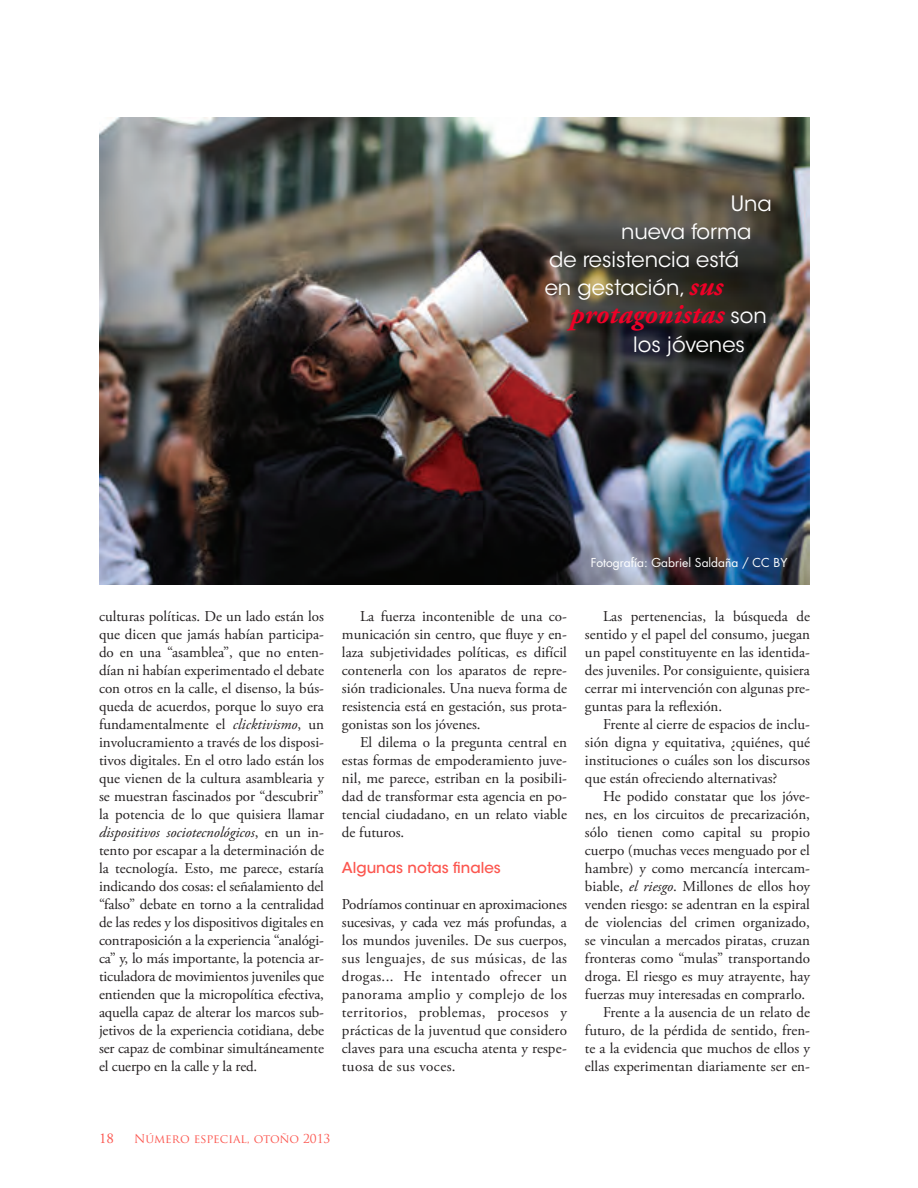
<style>
.page{position:relative;width:918px;height:1188px;background:#fff}
.page>*{position:absolute;margin:0;border:0;box-sizing:border-box;transform-origin:0 0}
.Resalte{font:italic 700 28.5px "Adobe Garamond Pro";color:#ef0027}
.Resalte-2{font:21px "ITC Avant Garde Std";color:#fff}
.Texto{font:15px/18px "Adobe Garamond Pro";color:#231f20;text-align:justify}
.Subtítulos{font:500 15px "ITC Avant Garde Std";color:#fc564f}
.t1{font:15px "Adobe Garamond Pro";color:#fc564f}
.Pie_de_foto{font:12px "Futura Std";color:#fff}
.t2{font:12px "Trajan Pro";color:#fc564f}
.s1{font-family:"Adobe Garamond Pro";font-weight:700;font-style:italic;font-size:28.5px;color:#ef0027}
.s2{font-family:"ITC Avant Garde Std";font-weight:400;font-style:normal;font-size:21px;color:#fff}
.s3{font-style:italic}
</style>
<div class="page">
<img style="left:99px;top:117px;width:711px;height:468px">
<p class="Resalte-2" style="left:731px;top:190px;width:43px">Una</p>
<p class="Resalte-2" style="left:621px;top:218px;width:132px">nueva forma</p>
<p class="Resalte-2" style="left:549px;top:247px;width:191px">de resistencia está</p>
<p class="Resalte-2" style="left:545px;top:275px;width:180px">en gestación, <span class="s1">sus</span></p>
<p class="Resalte" style="left:570px;top:298px;width:198px">protagonistas <span class="s2">son</span></p>
<p class="Resalte-2" style="left:633px;top:331px;width:113px">los jóvenes</p>
<p class="Texto" style="left:99px;top:608px;width:227px">culturas políticas. De un lado están los que dicen que jamás habían participa&shy;do en una “asamblea”, que no enten&shy;dían ni habían experimentado el debate con otros en la calle, el disenso, la bús&shy;queda de acuerdos, porque lo suyo era fundamentalmente el <span class="s3">clicktivismo</span>, un involucramiento a través de los disposi&shy;tivos digitales. En el otro lado están los que vienen de la cultura asamblearia y se muestran fascinados por “descubrir” la potencia de lo que quisiera llamar <span class="s3">dispositivos sociotecnológicos</span>, en un in&shy;tento por escapar a la determinación de la tecnología. Esto, me parece, estaría indicando dos cosas: el señalamiento del “falso” debate en torno a la centralidad de las redes y los dispositivos digitales en contraposición a la experiencia “analógi&shy;ca” y, lo más importante, la potencia ar&shy;ticuladora de movimientos juveniles que entienden que la micropolítica efectiva, aquella capaz de alterar los marcos sub&shy;jetivos de la experiencia cotidiana, debe ser capaz de combinar simultáneamente el cuerpo en la calle y la red.</p>
<p class="Texto" style="left:342px;top:608px;width:227px;text-indent:18px">La fuerza incontenible de una co&shy;municación sin centro, que fluye y en&shy;laza subjetividades políticas, es difícil contenerla con los aparatos de repre&shy;sión tradicionales. Una nueva forma de resistencia está en gestación, sus prota&shy;gonistas son los jóvenes.</p>
<p class="Texto" style="left:342px;top:734px;width:227px;text-indent:18px">El dilema o la pregunta central en estas formas de empoderamiento juve&shy;nil, me parece, estriban en la posibili&shy;dad de transformar esta agencia en po&shy;tencial ciudadano, en un relato viable de futuros.</p>
<p class="Subtítulos" style="left:342px;top:858px;width:160px">Algunas notas finales</p>
<p class="Texto" style="left:342px;top:896px;width:227px">Podríamos continuar en aproximaciones sucesivas, y cada vez más profundas, a los mundos juveniles. De sus cuerpos, sus lenguajes, de sus músicas, de las drogas... He intentado ofrecer un panorama amplio y complejo de los territorios, problemas, procesos y prácticas de la juventud que considero claves para una escucha atenta y respe&shy;tuosa de sus voces.</p>
<p class="Pie_de_foto" style="left:591px;top:555px;width:198px">Fotografía: Gabriel Saldaña / CC BY</p>
<p class="Texto" style="left:585px;top:608px;width:227px;text-indent:18px">Las pertenencias, la búsqueda de sentido y el papel del consumo, juegan un papel constituyente en las identida&shy;des juveniles. Por consiguiente, quisiera cerrar mi intervención con algunas pre&shy;guntas para la reflexión.</p>
<p class="Texto" style="left:585px;top:716px;width:227px;text-indent:18px">Frente al cierre de espacios de inclu&shy;sión digna y equitativa, ¿quiénes, qué instituciones o cuáles son los discursos que están ofreciendo alternativas?</p>
<p class="Texto" style="left:585px;top:788px;width:227px;text-indent:18px">He podido constatar que los jóve&shy;nes, en los circuitos de precarización, sólo tienen como capital su propio cuerpo (muchas veces menguado por el hambre) y como mercancía intercam&shy;biable, <span class="s3">el riesgo</span>. Millones de ellos hoy venden riesgo: se adentran en la espiral de violencias del crimen organizado, se vinculan a mercados piratas, cruzan fronteras como “mulas” transportando droga. El riesgo es muy atrayente, hay fuerzas muy interesadas en comprarlo.</p>
<p class="Texto" style="left:585px;top:1004px;width:227px;text-indent:18px">Frente a la ausencia de un relato de futuro, de la pérdida de sentido, fren&shy;te a la evidencia que muchos de ellos y ellas experimentan diariamente ser en-</p>
<p class="t1" style="left:99px;top:1129px;width:16px">18</p>
<p class="t2" style="left:134px;top:1131px;width:198px">Número especial, otoño 2013</p>
</div>
